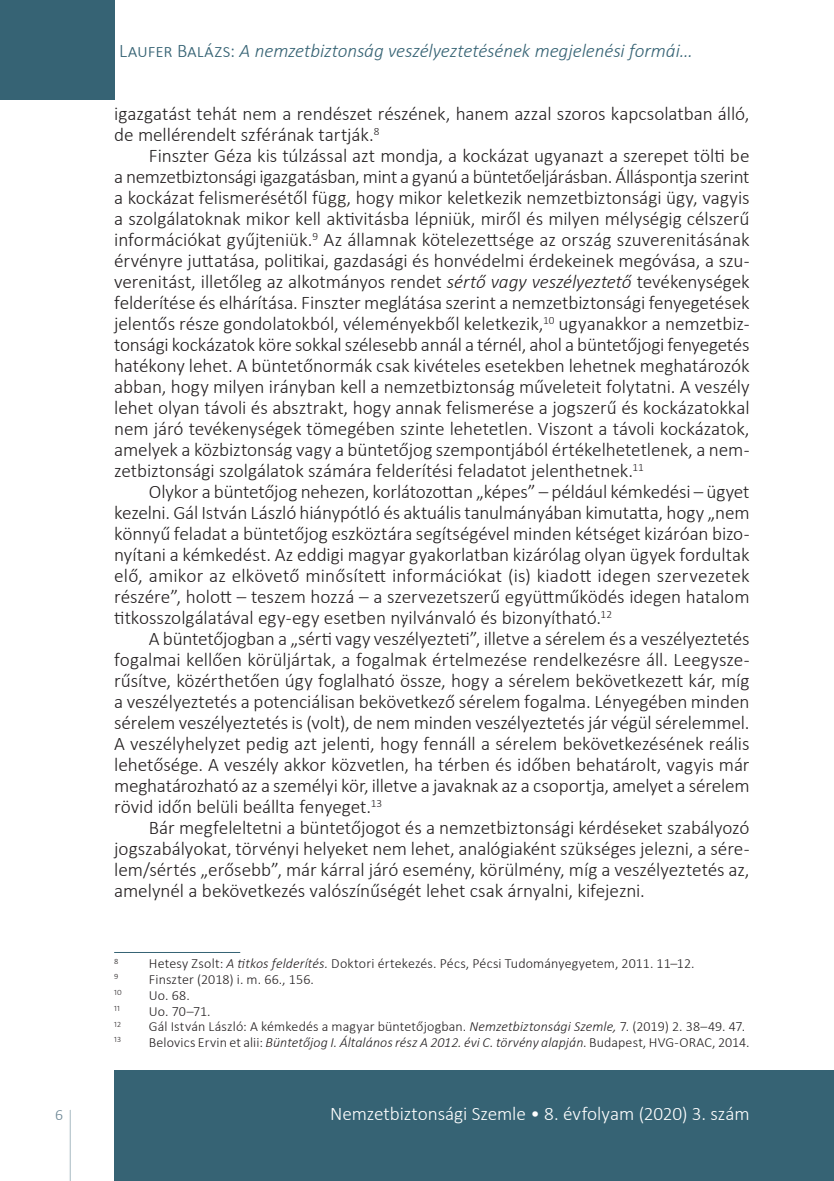
<style>
.page{position:relative;width:834px;height:1181px;background:#fff}
.page>*{position:absolute;margin:0;border:0;box-sizing:border-box;transform-origin:0 0}
.Body{font:300 19.25px/21px "Calibri";letter-spacing:-.005em;color:#231f20;text-align:justify}
.Body___1st{font:300 19.25px/21px "Calibri";letter-spacing:-.005em;color:#231f20}
.t1{font:italic 300 19.25px "Calibri";letter-spacing:-.01em;color:#366374}
.t2{font:300 19.25px "Calibri";letter-spacing:-.005em;color:#fff}
.t3{font:300 15.75px "Calibri";color:#6c8694}
.Footnote_text{font:300 14px "Calibri";letter-spacing:.01em;color:#231f20}
.Footnote_text-2{font:italic 300 14px "Calibri";letter-spacing:.005em;color:#231f20}
.Footnote_text-3{font:300 8.22px "Calibri";letter-spacing:.01em;color:#231f20}
.s1{font-style:normal}
.s2{font-style:italic}
</style>
<div class="page">
<svg style="left:69px;top:1110px;width:2px;height:71px"></svg>
<div style="left:0;top:0;width:114px;height:99px;background:#366374"></div>
<div style="left:114px;top:1070px;width:719px;height:111px;background:#366374"></div>
<hr style="left:833px;top:1070px;width:1px;height:111px;background:#366374">
<hr style="left:114px;top:952px;width:126px;height:1px;background:#366374">
<p class="t1" style="left:119px;top:39px;width:575px"><span class="s1">Laufer Balázs:</span> A nemzetbiztonság veszélyeztetésének megjelenési formái…</p>
<p class="Body___1st" style="left:114px;top:103px;width:636px">igazgatást tehát nem a rendészet részének, hanem azzal szoros kapcsolatban álló, de mellérendelt szférának tartják.<sup>8</sup></p>
<p class="Body" style="left:114px;top:145px;width:636px;text-indent:35px">Finszter Géza kis túlzással azt mondja, a kockázat ugyanazt a szerepet tölti be a nemzetbiztonsági igazgatásban, mint a gyanú a büntetőeljárásban. Álláspontja szerint a kockázat felismerésétől függ, hogy mikor keletkezik nemzetbiztonsági ügy, vagyis a szolgálatoknak mikor kell aktivitásba lépniük, miről és milyen mélységig célszerű információkat gyűjteniük.<sup>9</sup> Az államnak kötelezettsége az ország szuverenitásának érvényre juttatása, politikai, gazdasági és honvédelmi érdekeinek megóvása, a szu&shy;verenitást, illetőleg az alkotmányos rendet <span class="s2">sértő vagy veszélyeztető</span> tevékenységek felderítése és elhárítása. Finszter meglátása szerint a nemzetbiztonsági fenyegetések jelentős része gondolatokból, véleményekből keletkezik,<sup>10</sup> ugyanakkor a nemzetbiz&shy;tonsági kockázatok köre sokkal szélesebb annál a térnél, ahol a büntetőjogi fenyegetés hatékony lehet. A büntetőnormák csak kivételes esetekben lehetnek meghatározók abban, hogy milyen irányban kell a nemzetbiztonság műveleteit folytatni. A veszély lehet olyan távoli és absztrakt, hogy annak felismerése a jogszerű és kockázatokkal nem járó tevékenységek tömegében szinte lehetetlen. Viszont a távoli kockázatok, amelyek a közbiztonság vagy a büntetőjog szempontjából értékelhetetlenek, a nem&shy;zetbiztonsági szolgálatok számára felderítési feladatot jelenthetnek.<sup>11</sup></p>
<p class="Body" style="left:114px;top:481px;width:636px;text-indent:35px">Olykor a büntetőjog nehezen, korlátozottan „képes” – például kémkedési – ügyet kezelni. Gál István László hiánypótló és aktuális tanulmányában kimutatta, hogy „nem könnyű feladat a büntetőjog eszköztára segítségével minden kétséget kizáróan bizo&shy;nyítani a kémkedést. Az eddigi magyar gyakorlatban kizárólag olyan ügyek fordultak elő, amikor az elkövető minősített információkat (is) kiadott idegen szervezetek részére”, holott – teszem hozzá – a szervezetszerű együttműködés idegen hatalom titkosszolgálatával egy-egy esetben nyilvánvaló és bizonyítható.<sup>12</sup></p>
<p class="Body" style="left:114px;top:628px;width:636px;text-indent:35px">A büntetőjogban a „sérti vagy veszélyezteti”, illetve a sérelem és a veszélyeztetés fogalmai kellően körüljártak, a fogalmak értelmezése rendelkezésre áll. Leegysze&shy;rűsítve, közérthetően úgy foglalható össze, hogy a sérelem bekövetkezett kár, míg a veszélyeztetés a potenciálisan bekövetkező sérelem fogalma. Lényegében minden sérelem veszélyeztetés is (volt), de nem minden veszélyeztetés jár végül sérelemmel.<br>A veszélyhelyzet pedig azt jelenti, hogy fennáll a sérelem bekövetkezésének reális lehetősége. A veszély akkor közvetlen, ha térben és időben behatárolt, vagyis már meghatározható az a személyi kör, illetve a javaknak az a csoportja, amelyet a sérelem rövid időn belüli beállta fenyeget.<sup>13</sup></p>
<p class="Body" style="left:114px;top:817px;width:636px;text-indent:35px">Bár megfeleltetni a büntetőjogot és a nemzetbiztonsági kérdéseket szabályozó jogszabályokat, törvényi helyeket nem lehet, analógiaként szükséges jelezni, a sére&shy;lem/sértés „erősebb”, már kárral járó esemény, körülmény, míg a veszélyeztetés az, amelynél a bekövetkezés valószínűségét lehet csak árnyalni, kifejezni.</p>
<p class="Footnote_text-3" style="left:114px;top:955px;width:6px">8</p>
<p class="Footnote_text" style="left:149px;top:955px;width:547px">Hetesy Zsolt: <span class="s2">A titkos felderítés.</span> Doktori értekezés. Pécs, Pécsi Tudományegyetem, 2011. 11–12.</p>
<p class="Footnote_text-3" style="left:114px;top:971px;width:6px">9</p>
<p class="Footnote_text" style="left:149px;top:970px;width:167px">Finszter (2018) i. m. 66., 156.</p>
<p class="Footnote_text-3" style="left:114px;top:987px;width:9px">10</p>
<p class="Footnote_text" style="left:149px;top:986px;width:43px">Uo. 68.</p>
<p class="Footnote_text-3" style="left:114px;top:1003px;width:7px">11</p>
<p class="Footnote_text" style="left:149px;top:1002px;width:63px">Uo. 70–71.</p>
<p class="Footnote_text-3" style="left:114px;top:1018px;width:8px">12</p>
<p class="Footnote_text" style="left:149px;top:1018px;width:597px">Gál István László: A kémkedés a magyar büntetőjogban. <span class="s2">Nemzetbiztonsági Szemle,</span> 7. (2019) 2. 38–49. 47.</p>
<p class="Footnote_text-3" style="left:114px;top:1034px;width:8px">13</p>
<p class="Footnote_text-2" style="left:149px;top:1033px;width:602px"><span class="s1">Belovics Ervin et alii:</span> Büntetőjog I. Általános rész A -2012. évi C. törvény alapján<span class="s1">. Budapest, HVG-ORAC, 2014.</span></p>
<p class="t3" style="left:55px;top:1105px;width:9px">6</p>
<p class="t2" style="left:330px;top:1102px;width:421px">Nemzetbiztonsági Szemle • 8. évfolyam (2020) 3. szám</p>
</div>
